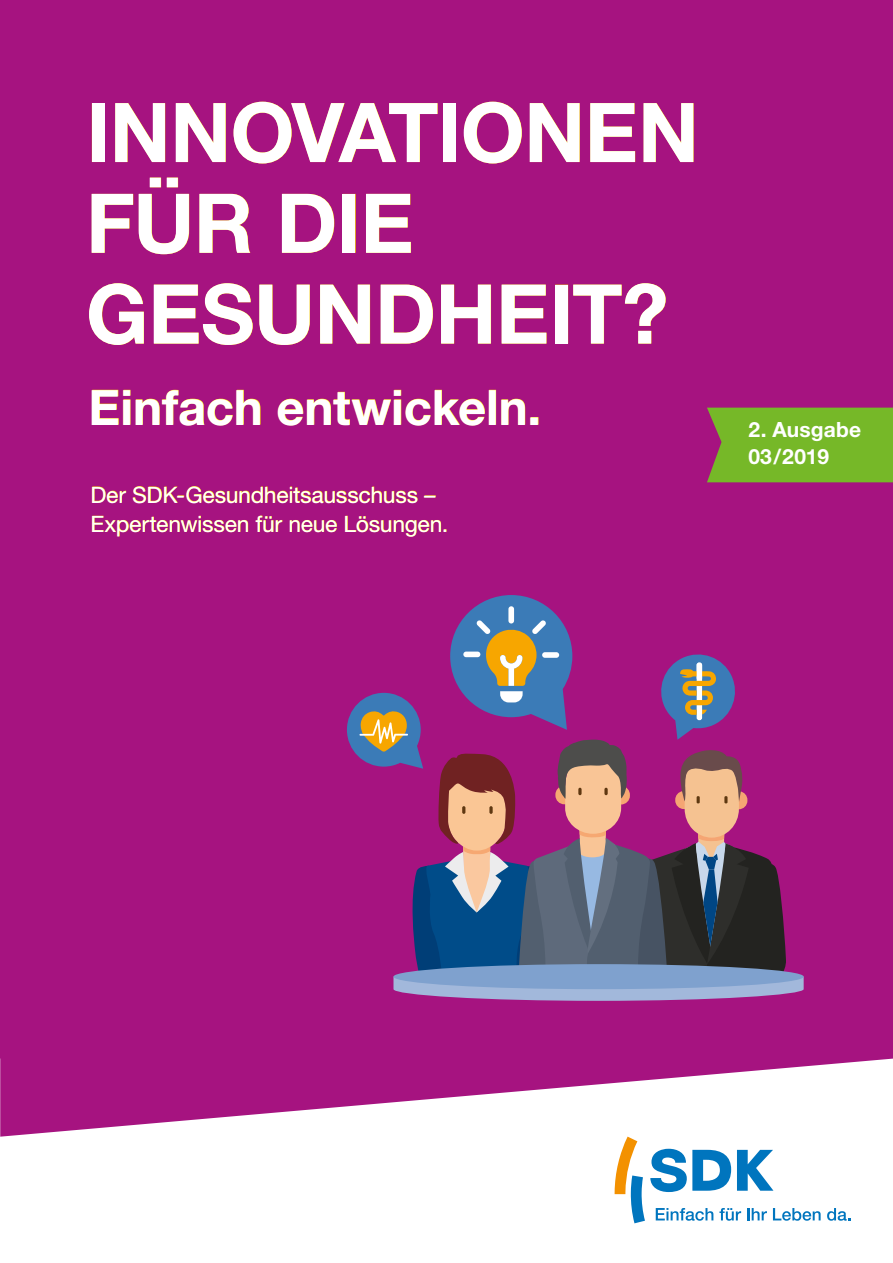
<style>
.page{position:relative;width:893px;height:1263px;background:#fff}
.page>*{position:absolute;margin:0;border:0;box-sizing:border-box;transform-origin:0 0}
.t1{font:700 82.5px/90.8px "Helvetica Neue LT Std";letter-spacing:-.01em;color:#fff}
.t2{font:700 48.75px "Helvetica Neue LT Std";color:#fff}
.t3{font:22.5px/29.2px "Helvetica Neue LT Std";letter-spacing:-.005em;color:#fff}
.t4{font:700 21px/27px "Helvetica Neue LT Std";letter-spacing:.005em;color:#fff}
</style>
<div class="page">
<div style="left:0;top:0;width:893px;height:1146px;background:#a61380"></div>
<svg style="left:92px;top:390px;width:446px;height:35px"></svg>
<svg style="left:89px;top:283px;width:577px;height:62px"></svg>
<svg style="left:92px;top:178px;width:319px;height:76px"></svg>
<svg style="left:92px;top:102px;width:601px;height:61px"></svg>
<svg style="left:92px;top:516px;width:355px;height:21px"></svg>
<svg style="left:92px;top:486px;width:344px;height:17px"></svg>
<div style="left:707px;top:408px;width:186px;height:74px;background:#76b828"></div>
<svg style="left:347px;top:595px;width:457px;height:406px"></svg>
<svg style="left:0;top:1058px;width:893px;height:166px;fill:#fff"></svg>
<svg style="left:615px;top:1136px;width:206px;height:87px"></svg>
<svg style="left:827px;top:1208px;width:23px;height:13px"></svg>
<h1 class="t1" style="left:86px;top:85px;width:615px">INNOVATIONEN<br>FÜR DIE<br>GESUNDHEIT?</h1>
<h2 class="t2" style="left:89px;top:377px;width:454px">Einfach entwickeln.</h2>
<p class="t3" style="left:90px;top:480px;width:359px">Der SDK-Gesundheitsausschuss –<br>Expertenwissen für neue Lösungen.</p>
<p class="t4" style="left:748px;top:416px;width:114px">2. Ausgabe<br>03/2019</p>
</div>
